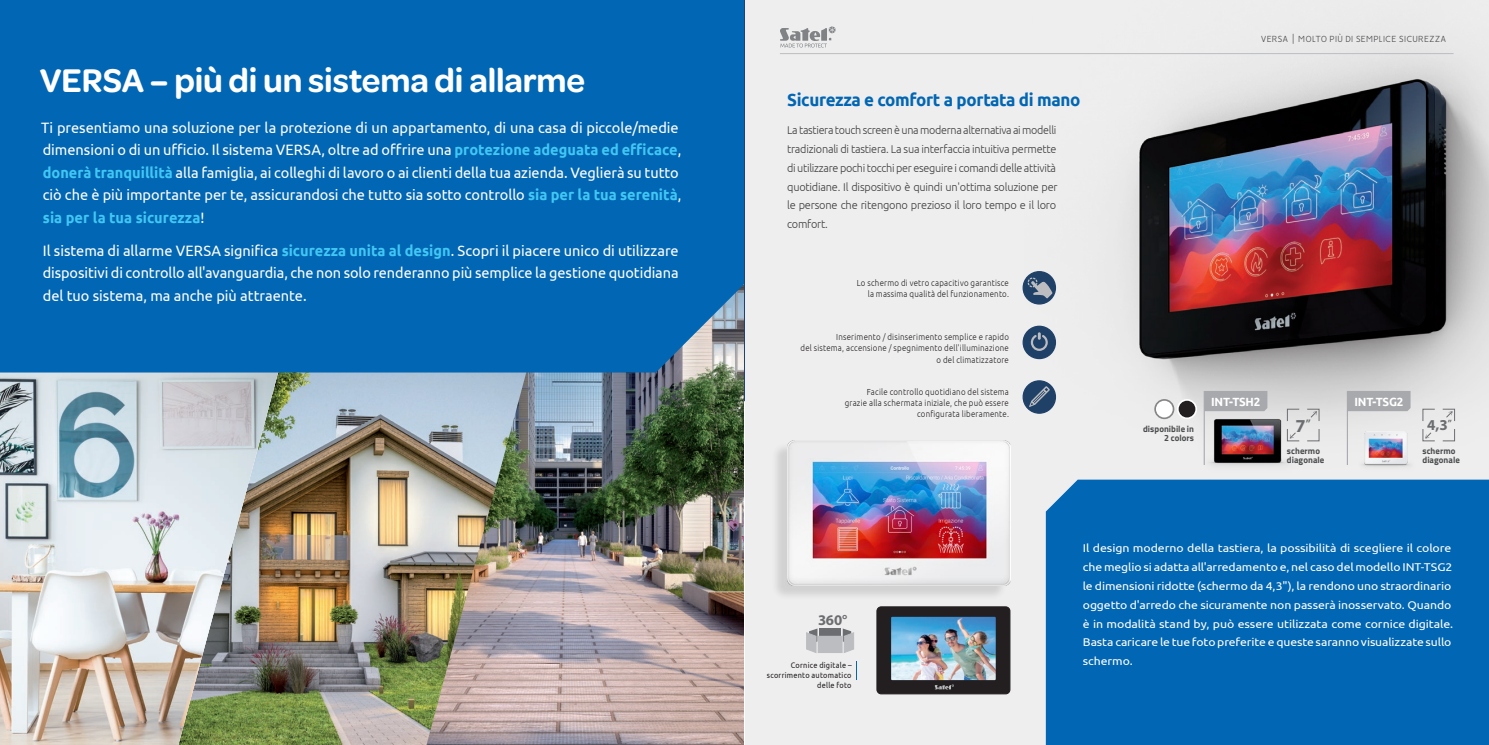
<style>
.page{position:relative;width:1489px;height:745px;background:#fff}
.page>*{position:absolute;margin:0;border:0;box-sizing:border-box;transform-origin:0 0}
.t1{font:600 35px "Omnes";letter-spacing:-.005em;color:#fff}
.t2{font:700 18.25px "Myriad Pro";color:#6c6d70}
.t3{font:700 17.5px "Ubuntu";letter-spacing:-.02em;color:#0166b3}
.t4{font:700 15.12px "Myriad Pro";color:#6c6d70}
.t5{font:15px/22.5px "Ubuntu";color:#fff}
.t6{font:700 14.75px "Myriad Pro";color:#6c6d70}
.t7{font:700 11.88px "Ubuntu";letter-spacing:-.02em;color:#fff}
.t8{font:11.25px/18.8px "Ubuntu";letter-spacing:-.005em;color:#fff;scale:1.1 1}
.t9{font:300 11.25px/18.8px "Ubuntu";letter-spacing:-.02em;color:#3e3e3f;scale:.96 1}
.t10{font:300 10px "Vision";letter-spacing:.01em;color:#4b4c4d}
.t11{font:700 9px/9px "Cairo";letter-spacing:.005em;color:#4b4c4d}
.t12{font:300 8.75px/11.2px "Ubuntu";letter-spacing:.03em;color:#231f20;text-align:right;scale:.9 1}
.t13{font:8.12px/10px "Ubuntu";letter-spacing:.035em;color:#231f20;text-align:right;scale:.9 1}
.s1{font-weight:700;color:#40c7f4}
</style>
<div class="page">
<img style="left:541px;top:372px;width:203px;height:372px">
<img style="left:359px;top:372px;width:182px;height:372px">
<img style="left:279px;top:372px;width:80px;height:372px">
<img style="left:0;top:372px;width:279px;height:372px">
<div style="left:0;top:0;width:744px;height:372px;background:#0166b3"></div>
<div style="left:744px;top:0;width:744px;height:744px;background:#eeeeef"></div>
<img style="left:1029px;top:53px;width:459px;height:412px">
<svg style="left:1176px;top:399px;width:20px;height:20px"></svg>
<div style="left:1178px;top:400px;width:17px;height:17px;background:#231f20;border-radius:50%"></div>
<svg style="left:1154px;top:399px;width:20px;height:20px"></svg>
<div style="left:1155px;top:400px;width:17px;height:17px;background:#fff;border-radius:50%"></div>
<img style="left:1200px;top:405px;width:94px;height:61px">
<img style="left:1352px;top:430px;width:65px;height:37px">
<svg style="left:1286px;top:408px;width:33px;height:33px"></svg>
<svg style="left:1422px;top:408px;width:32px;height:33px"></svg>
<svg style="left:1204px;top:390px;width:63px;height:21px"></svg>
<svg style="left:1347px;top:390px;width:63px;height:21px"></svg>
<hr style="left:1203px;top:391px;width:1px;height:73px;background:#a8a9ad">
<hr style="left:1346px;top:391px;width:1px;height:73px;background:#a8a9ad">
<img style="left:744px;top:0;width:1px;height:744px">
<div style="left:1045px;top:479px;width:443px;height:265px;background:#0166b3"></div>
<div style="left:876px;top:606px;width:133px;height:87px;background:#231f20;border-radius:4px"></div>
<div style="left:876px;top:606px;width:134px;height:88px;border:1px solid #231f20;border-radius:4px"></div>
<svg style="left:934px;top:684px;width:19px;height:5px"></svg>
<img style="left:891px;top:616px;width:104px;height:63px">
<svg style="left:1024px;top:272px;width:30px;height:31px"></svg>
<div style="left:1022px;top:271px;width:33px;height:33px;border:1px solid #1f4168;border-radius:50%"></div>
<svg style="left:1024px;top:327px;width:30px;height:30px"></svg>
<div style="left:1022px;top:325px;width:33px;height:34px;border:1px solid #1f4168;border-radius:50%"></div>
<div style="left:1023px;top:380px;width:32px;height:33px;background:#1f4168;border-radius:50%"></div>
<svg style="left:1024px;top:381px;width:30px;height:29px"></svg>
<div style="left:1022px;top:380px;width:33px;height:33px;border:1px solid #1f4168;border-radius:50%"></div>
<div style="left:819px;top:628px;width:21px;height:13px;background:#6c6d70"></div>
<div style="left:818px;top:636px;width:24px;height:16px;background:#bcbdc0"></div>
<div style="left:817px;top:635px;width:25px;height:17px;border:1px solid #bcbdc0"></div>
<svg style="left:842px;top:628px;width:12px;height:24px"></svg>
<svg style="left:806px;top:628px;width:11px;height:24px"></svg>
<div style="left:771px;top:441px;width:236px;height:159px;background:#231f20;opacity:.14"></div>
<img style="left:787px;top:440px;width:223px;height:145px">
<hr style="left:779px;top:53px;width:674px;height:1px;background:#bcbdc0">
<svg style="left:780px;top:26px;width:55px;height:21px"></svg>
<svg style="left:856px;top:661px;width:1px;height:18px"></svg>
<h1 class="t1" style="left:40px;top:56px;width:546px">VERSA – più di un sistema di allarme</h1>
<p class="t5" style="left:41px;top:115px;width:641px">Ti presentiamo una soluzione per la protezione di un appartamento, di una casa di piccole/medie dimensioni o di un ufficio. Il sistema VERSA, oltre ad offrire una <span class="s1">protezione adeguata ed efficace</span>, <span class="s1">donerà tranquillità</span> alla famiglia, ai colleghi di lavoro o ai clienti della tua azienda. Veglierà su tutto ciò che è più importante per te, assicurandosi che tutto sia sotto controllo <span class="s1">sia per la tua serenità</span>, <span class="s1">sia per la tua sicurezza</span>!</p>
<p class="t5" style="left:43px;top:238px;width:637px;text-align:justify">Il sistema di allarme VERSA significa <span class="s1">sicurezza unita al design</span>. Scopri il piacere unico di utilizzare dispositivi di controllo all'avanguardia, che non solo renderanno più semplice la gestione quotidiana del tuo sistema, ma anche più attraente.</p>
<p class="t3" style="left:787px;top:89px;width:295px">Sicurezza e comfort a portata di mano</p>
<p class="t9" style="left:787px;top:120px;width:283px">La tastiera touch screen è una moderna alternativa ai modelli tradizionali di tastiera. La sua interfaccia intuitiva permette di utilizzare pochi tocchi per eseguire i comandi delle attività quotidiane. Il dispositivo è quindi un'ottima soluzione per le persone che ritengono prezioso il loro tempo e il loro comfort.</p>
<p class="t12" style="left:856px;top:276px;width:171px">Lo schermo di vetro capacitivo garantisce la massima qualità del funzionamento.</p>
<p class="t12" style="left:800px;top:331px;width:233px">Inserimento / disinserimento semplice e rapido<br>del sistema, accensione / spegnimento dell'illuminazione o del climatizzatore</p>
<p class="t12" style="left:844px;top:385px;width:184px">Facile controllo quotidiano del sistema grazie alla schermata iniziale, che può essere configurata liberamente.</p>
<p class="t10" style="left:1260px;top:33px;width:187px">VERSA | MOLTO PIÙ DI SEMPLICE SICUREZZA</p>
<p class="t11" style="left:1142px;top:424px;width:52px;text-align:right">disponibile in<br>2 colors</p>
<p class="t7" style="left:1211px;top:394px;width:51px">INT-TSH2</p>
<p class="t7" style="left:1354px;top:394px;width:50px">INT-TSG2</p>
<p class="t2" style="left:1295px;top:413px;width:17px">7<sup>”</sup></p>
<p class="t4" style="left:1426px;top:414px;width:26px">4,3<sup>”</sup></p>
<p class="t11" style="left:1286px;top:446px;width:39px">schermo diagonale</p>
<p class="t11" style="left:1422px;top:446px;width:39px">schermo diagonale</p>
<p class="t6" style="left:818px;top:610px;width:31px">360°</p>
<p class="t13" style="left:766px;top:659px;width:96px">Cornice digitale – scorrimento automatico delle foto</p>
<p class="t8" style="left:1082px;top:538px;width:338px">Il design moderno della tastiera, la possibilità di scegliere il colore che meglio si adatta all'arredamento e, nel caso del modello INT-TSG2 le dimensioni ridotte (schermo da 4,3"), la rendono uno straordinario oggetto d'arredo che sicuramente non passerà inosservato. Quando è in modalità stand by, può essere utilizzata come cornice digitale.<br>Basta caricare le tue foto preferite e queste saranno visualizzate sullo schermo.</p>
</div>
